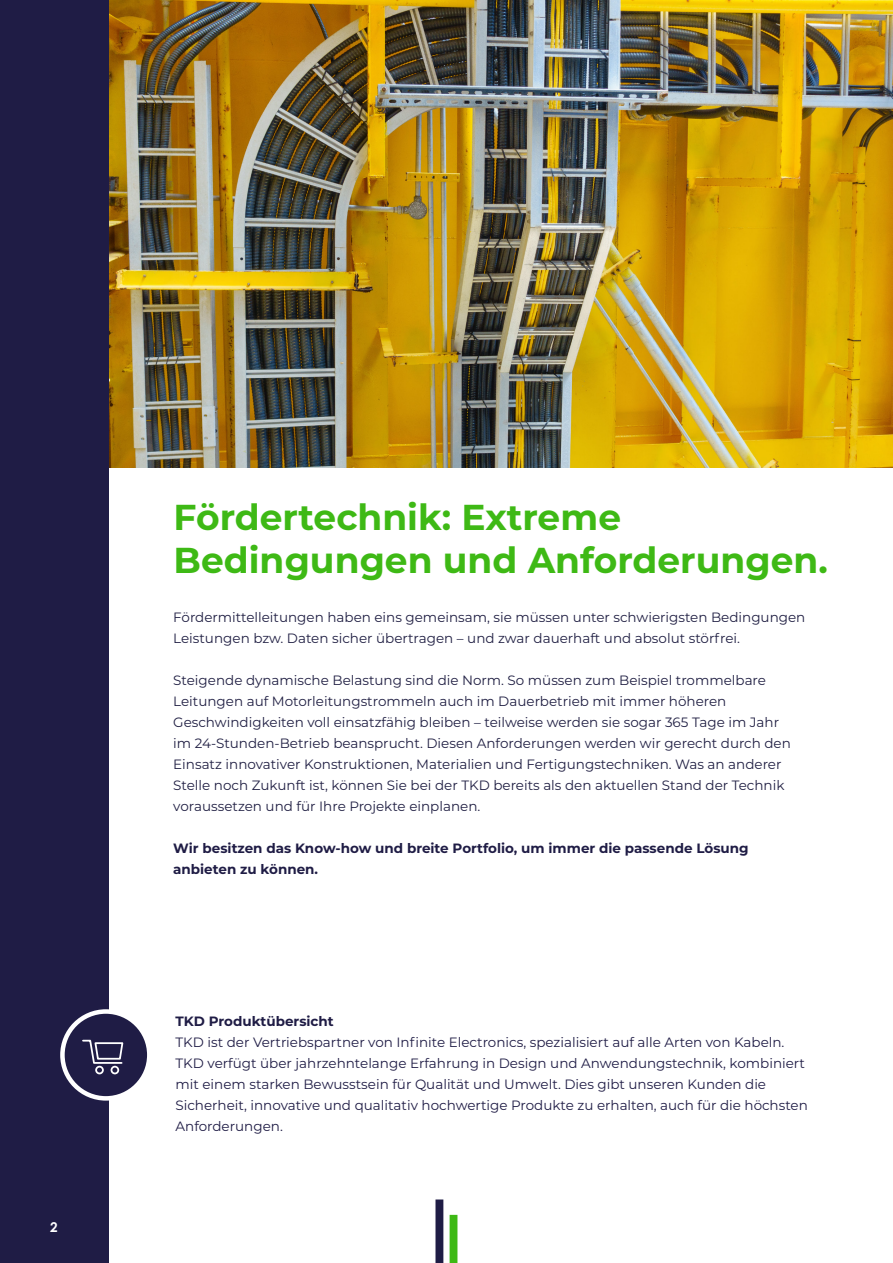
<style>
.page{position:relative;width:893px;height:1263px;background:#fff}
.page>*{position:absolute;margin:0;border:0;box-sizing:border-box;transform-origin:0 0}
.t1{font:700 36px/43.2px "Montserrat";color:#3eb915}
.t2{font:13.5px/21px "Montserrat";color:#201f43}
.t3{font:13.5px/21px "Montserrat";color:#1f1c45}
.t4{font:700 13.5px/21px "Montserrat";color:#1f1c45}
.t5{font:700 13.5px "Century Gothic";color:#fff}
</style>
<div class="page">
<img style="left:108px;top:0;width:785px;height:468px">
<div style="left:0;top:0;width:108px;height:1263px;background:#1f1c45"></div>
<div style="left:435px;top:1199px;width:8px;height:64px;background:#1f1c45"></div>
<div style="left:450px;top:1215px;width:7px;height:48px;background:#3eb915"></div>
<div style="left:62px;top:1011px;width:87px;height:87px;background:#1f1c45;border-radius:50%"></div>
<div style="left:60px;top:1009px;width:92px;height:91px;border:4px solid #fff;border-radius:50%"></div>
<svg style="left:82px;top:1039px;width:42px;height:36px"></svg>
<p class="t5" style="left:50px;top:1217px;width:9px">2</p>
<h1 class="t1" style="left:174px;top:494px;width:656px">Fördertechnik: Extreme<br>Bedingungen und Anforderungen.</h1>
<p class="t2" style="left:173px;top:606px;width:634px">Fördermittelleitungen haben eins gemeinsam, sie müssen unter schwierigsten Bedingungen<br>Leistungen bzw. Daten sicher übertragen – und zwar dauerhaft und absolut störfrei.</p>
<p class="t2" style="left:173px;top:669px;width:619px">Steigende dynamische Belastung sind die Norm. So müssen zum Beispiel trommelbare Leitungen auf Motorleitungstrommeln auch im Dauerbetrieb mit immer höheren Geschwindigkeiten voll einsatzfähig bleiben – teilweise werden sie sogar 365 Tage im Jahr im 24-Stunden-Betrieb beansprucht. Diesen Anforderungen werden wir gerecht durch den Einsatz innovativer Konstruktionen, Materialien und Fertigungstechniken. Was an anderer Stelle noch Zukunft ist, können Sie bei der TKD bereits als den aktuellen Stand der Technik voraussetzen und für Ihre Projekte einplanen.</p>
<p class="t4" style="left:173px;top:837px;width:577px">Wir besitzen das Know-how und breite Portfolio, um immer die passende Lösung anbieten zu können.</p>
<p class="t4" style="left:176px;top:1010px;width:160px">TKD Produktübersicht</p>
<p class="t3" style="left:176px;top:1031px;width:634px">TKD ist der Vertriebspartner von Infinite Electronics, spezialisiert auf alle Arten von Kabeln.<br>TKD verfügt über jahrzehntelange Erfahrung in Design und Anwendungstechnik, kombiniert mit einem starken Bewusstsein für Qualität und Umwelt. Dies gibt unseren Kunden die Sicherheit, innovative und qualitativ hochwertige Produkte zu erhalten, auch für die höchsten Anforderungen.</p>
</div>
